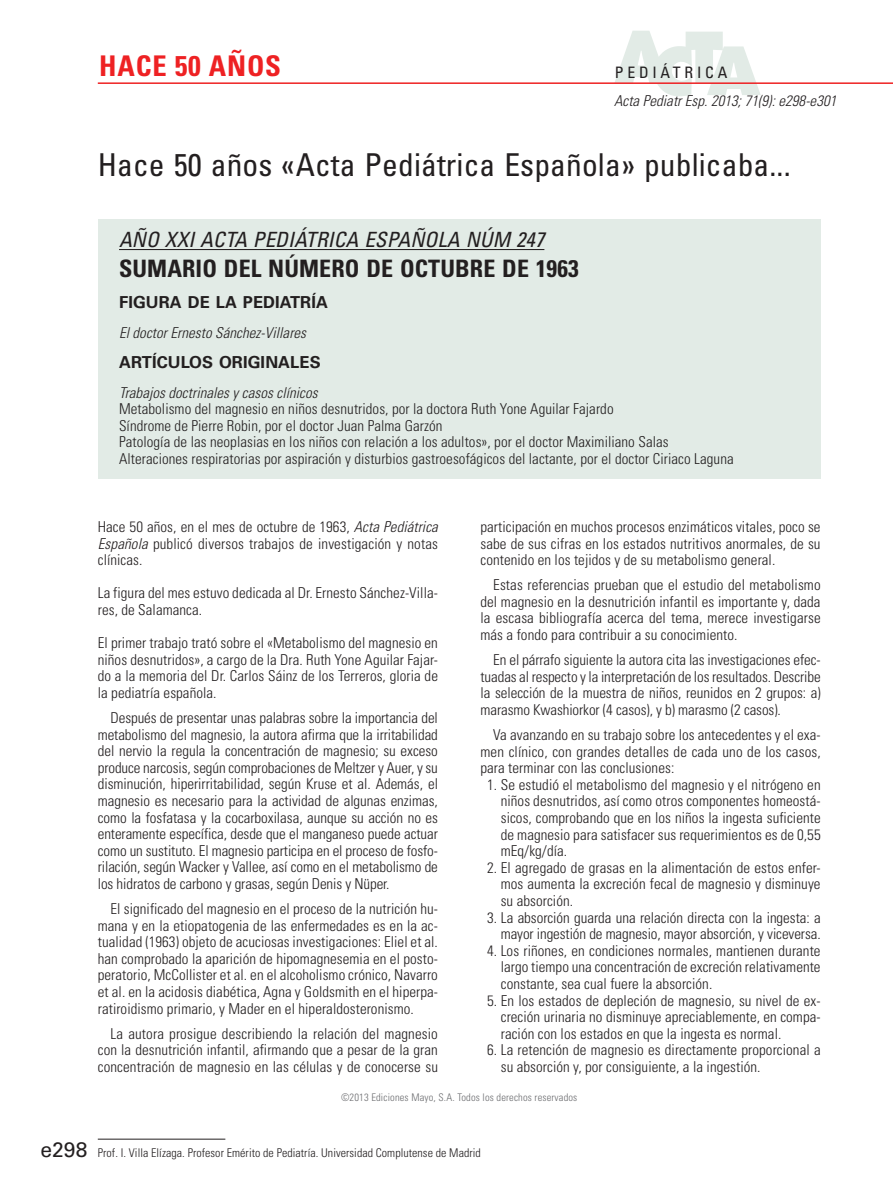
<style>
.page{position:relative;width:893px;height:1191px;background:#fff}
.page>*{position:absolute;margin:0;border:0;box-sizing:border-box;transform-origin:0 0}
.t1{font:condensed 31.5px "Univers LT Std";letter-spacing:.005em;color:#231f20}
.t2{font:700 condensed 28.5px "Univers LT Std";letter-spacing:.03em;color:#ee2123}
.t3{font:700 condensed 24px "Univers LT Std";letter-spacing:.005em;color:#231f20}
.t4{font:italic condensed 21px "Univers LT Std";letter-spacing:.005em;color:#231f20}
.t5{font:21px "Univers LT Std";color:#231f20}
.t6{font:700 16.5px "Univers LT Std";letter-spacing:.005em;color:#231f20}
.t7{font:condensed 15.75px "Univers LT Std";letter-spacing:.24em;color:#231f20}
.t8{font:300 condensed 15px/16.6px "Univers LT Std";letter-spacing:.005em;color:#231f20;text-align:justify}
.t9{font:italic 300 condensed 15px "Univers LT Std";letter-spacing:.005em;color:#231f20}
.t10{font:300 condensed 12px "Univers LT Std";letter-spacing:.005em;color:#231f20}
.t11{font:300 condensed 10.5px "Univers LT Std";letter-spacing:.015em;color:#6c6d70}
.s1{font-style:italic}
</style>
<div class="page">
<svg style="left:615px;top:31px;width:146px;height:65px"></svg>
<hr style="left:98px;top:82px;width:795px;height:2px;background:#ee2123">
<div style="left:98px;top:219px;width:723px;height:260px;background:#e2ebe6"></div>
<hr style="left:119px;top:249px;width:425px;height:1px;background:#231f20">
<hr style="left:98px;top:1138px;width:127px;height:1px;background:#231f20">
<h2 class="t2" style="left:99px;top:52px;width:183px">HACE 50 AÑOS</h2>
<p class="t7" style="left:615px;top:65px;width:114px">PEDIÁTRICA</p>
<p class="t9" style="left:614px;top:94px;width:224px">Acta Pediatr Esp. 2013; 71(9): e298-e301</p>
<h1 class="t1" style="left:98px;top:150px;width:694px">Hace 50 años «Acta Pediátrica Española» publicaba...</h1>
<h3 class="t4" style="left:119px;top:230px;width:427px">AÑO XXI ACTA PEDIÁTRICA ESPAÑOLA NÚM 247</h3>
<h3 class="t3" style="left:119px;top:257px;width:461px">SUMARIO DEL NÚMERO DE OCTUBRE DE 1963</h3>
<p class="t6" style="left:119px;top:294px;width:210px">FIGURA DE LA PEDIATRÍA</p>
<p class="t9" style="left:119px;top:325px;width:189px">El doctor Ernesto Sánchez-Villares</p>
<p class="t6" style="left:119px;top:354px;width:203px">ARTÍCULOS ORIGINALES</p>
<p class="t9" style="left:119px;top:385px;width:200px">Trabajos doctrinales y casos clínicos</p>
<p class="t8" style="left:119px;top:401px;width:616px;text-align:left">Metabolismo del magnesio en niños desnutridos, por la doctora Ruth Yone Aguilar Fajardo<br>Síndrome de Pierre Robin, por el doctor Juan Palma Garzón<br>Patología de las neoplasias en los niños con relación a los adultos», por el doctor Maximiliano Salas Alteraciones respiratorias por aspiración y disturbios gastroesofágicos del lactante, por el doctor Ciriaco Laguna</p>
<p class="t8" style="left:98px;top:519px;width:342px">Hace 50 años, en el mes de octubre de 1963, <span class="s1">Acta Pediátrica Española</span> publicó diversos trabajos de investigación y notas clínicas.</p>
<p class="t8" style="left:98px;top:585px;width:342px">La figura del mes estuvo dedicada al Dr. Ernesto Sánchez-Villa&shy;res, de Salamanca.</p>
<p class="t8" style="left:98px;top:635px;width:342px">El primer trabajo trató sobre el «Metabolismo del magnesio en niños desnutridos», a cargo de la Dra. Ruth Yone Aguilar Fajar&shy;do a la memoria del Dr. Carlos Sáinz de los Terreros, gloria de la pediatría española.</p>
<p class="t8" style="left:98px;top:710px;width:342px;text-indent:13px">Después de presentar unas palabras sobre la importancia del metabolismo del magnesio, la autora afirma que la irritabilidad del nervio la regula la concentración de magnesio; su exceso produce narcosis, según comprobaciones de Meltzer y Auer, y su disminución, hiperirritabilidad, según Kruse et al. Además, el magnesio es necesario para la actividad de algunas enzimas, como la fosfatasa y la cocarboxilasa, aunque su acción no es enteramente específica, desde que el manganeso puede actuar como un sustituto. El magnesio participa en el proceso de fosfo&shy;rilación, según Wacker y Vallee, así como en el metabolismo de los hidratos de carbono y grasas, según Denis y Nüper.</p>
<p class="t8" style="left:98px;top:901px;width:342px;text-indent:13px">El significado del magnesio en el proceso de la nutrición hu&shy;mana y en la etiopatogenia de las enfermedades es en la ac&shy;tualidad (1963) objeto de acuciosas investigaciones: Eliel et al. han comprobado la aparición de hipomagnesemia en el posto&shy;peratorio, McCollister et al. en el alcoholismo crónico, Navarro et al. en la acidosis diabética, Agna y Goldsmith en el hiperpa&shy;ratiroidismo primario, y Mader en el hiperaldosteronismo.</p>
<p class="t8" style="left:98px;top:1026px;width:342px;text-indent:13px">La autora prosigue describiendo la relación del magnesio con la desnutrición infantil, afirmando que a pesar de la gran concentración de magnesio en las células y de conocerse su</p>
<p class="t8" style="left:480px;top:519px;width:342px">participación en muchos procesos enzimáticos vitales, poco se sabe de sus cifras en los estados nutritivos anormales, de su contenido en los tejidos y de su metabolismo general.</p>
<p class="t8" style="left:480px;top:577px;width:342px;text-indent:13px">Estas referencias prueban que el estudio del metabolismo del magnesio en la desnutrición infantil es importante y, dada la escasa bibliografía acerca del tema, merece investigarse más a fondo para contribuir a su conocimiento.</p>
<p class="t8" style="left:480px;top:652px;width:342px;text-indent:13px">En el párrafo siguiente la autora cita las investigaciones efec&shy;tuadas al respecto y la interpretación de los resultados. Describe la selección de la muestra de niños, reunidos en 2 grupos: a) marasmo Kwashiorkor (4 casos), y b) marasmo (2 casos).</p>
<p class="t8" style="left:480px;top:727px;width:342px;text-indent:13px">Va avanzando en su trabajo sobre los antecedentes y el exa&shy;men clínico, con grandes detalles de cada uno de los casos, para terminar con las conclusiones:</p>
<p class="t8" style="left:501px;top:777px;width:321px;text-indent:-14px">1. Se estudió el metabolismo del magnesio y el nitrógeno en niños desnutridos, así como otros componentes homeostá&shy;sicos, comprobando que en los niños la ingesta suficiente de magnesio para satisfacer sus requerimientos es de 0,55 mEq/kg/día.</p>
<p class="t8" style="left:501px;top:860px;width:321px;text-indent:-14px">2. El agregado de grasas en la alimentación de estos enfer&shy;mos aumenta la excreción fecal de magnesio y disminuye su absorción.</p>
<p class="t8" style="left:487px;top:909px;width:335px;text-align:right">3. La absorción guarda una relación directa con la ingesta: a mayor ingestión de magnesio, mayor absorción, y viceversa.</p>
<p class="t8" style="left:501px;top:943px;width:321px;text-indent:-14px">4. Los riñones, en condiciones normales, mantienen durante largo tiempo una concentración de excreción relativamente constante, sea cual fuere la absorción.</p>
<p class="t8" style="left:501px;top:992px;width:321px;text-indent:-14px">5. En los estados de depleción de magnesio, su nivel de ex&shy;creción urinaria no disminuye apreciablemente, en compa&shy;ración con los estados en que la ingesta es normal.</p>
<p class="t8" style="left:501px;top:1042px;width:321px;text-indent:-14px">6. La retención de magnesio es directamente proporcional a su absorción y, por consiguiente, a la ingestión.</p>
<p class="t11" style="left:341px;top:1092px;width:238px">©2013 Ediciones Mayo, S.A. Todos los derechos reservados</p>
<h3 class="t5" style="left:40px;top:1139px;width:49px">e298</h3>
<p class="t10" style="left:98px;top:1146px;width:385px">Prof. I. Villa Elízaga. Profesor Emérito de Pediatría. Universidad Complutense de Madrid</p>
</div>
